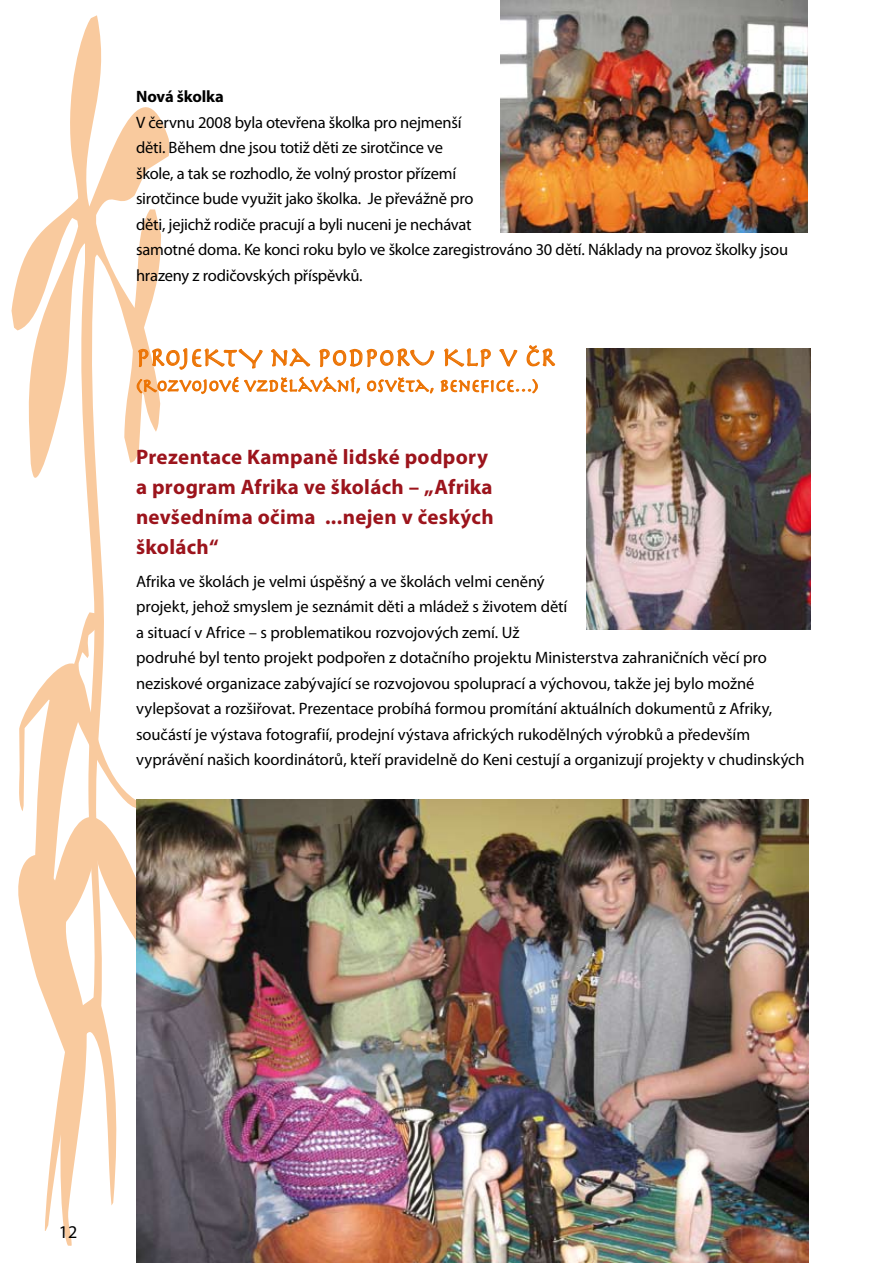
<style>
.page{position:relative;width:893px;height:1263px;background:#fff}
.page>*{position:absolute;margin:0;border:0;box-sizing:border-box;transform-origin:0 0}
.t1{font:27px "Herculanum";letter-spacing:-.01em;color:#ec7405}
.t2{font:700 21px/30px "Myriad Pro";letter-spacing:.015em;color:#9c141c}
.t3{font:18px "Herculanum";color:#ec7405}
.t4{font:18px "Myriad Pro";color:#000}
.t5{font:16.5px/25.5px "Myriad Pro";letter-spacing:-.01em;color:#000}
.t6{font:700 16.5px "Myriad Pro";letter-spacing:-.005em;color:#000}
</style>
<div class="page">
<svg style="left:11px;top:15px;width:159px;height:597px"></svg>
<svg style="left:18px;top:612px;width:118px;height:634px"></svg>
<svg style="left:136px;top:306px;width:420px;height:133px"></svg>
<img style="left:136px;top:799px;width:673px;height:464px">
<img style="left:587px;top:349px;width:224px;height:280px">
<img style="left:501px;top:0;width:307px;height:232px">
<p class="t6" style="left:136px;top:87px;width:89px">Nová školka</p>
<p class="t5" style="left:136px;top:110px;width:654px">V červnu 2008 byla otevřena školka pro nejmenší<br>děti. Během dne jsou totiž děti ze sirotčince ve<br>škole, a tak se rozhodlo, že volný prostor přízemí<br>sirotčince bude využit jako školka. Je převážně pro<br>děti, jejichž rodiče pracují a byli nuceni je nechávat<br>samotné doma. Ke konci roku bylo ve školce zaregistrováno 30 dětí. Náklady na provoz školky jsou hrazeny z rodičovských příspěvků.</p>
<h1 class="t1" style="left:136px;top:340px;width:421px">PROJEKTY NA PODPORU KLP V ČR</h1>
<p class="t3" style="left:136px;top:374px;width:404px">(ROZVOJOVÉ VZDĚLÁVÁNÍ, OSVĚTA, BENEFICE…)</p>
<p class="t2" style="left:136px;top:442px;width:359px">Prezentace Kampaně lidské podpory a program Afrika ve školách – „Afrika nevšedníma očima ...nejen v českých školách“</p>
<p class="t5" style="left:136px;top:569px;width:670px">Afrika ve školách je velmi úspěšný a ve školách velmi ceněný<br>projekt, jehož smyslem je seznámit děti a mládež s životem dětí<br>a situací v Africe – s problematikou rozvojových zemí. Už<br>podruhé byl tento projekt podpořen z dotačního projektu Ministerstva zahraničních věcí pro neziskové organizace zabývající se rozvojovou spoluprací a výchovou, takže jej bylo možné vylepšovat a rozšiřovat. Prezentace probíhá formou promítání aktuálních dokumentů z Afriky, součástí je výstava fotografií, prodejní výstava afrických rukodělných výrobků a především vyprávění našich koordinátorů, kteří pravidelně do Keni cestují a organizují projekty v chudinských</p>
<p class="t4" style="left:59px;top:1222px;width:20px">12</p>
</div>
